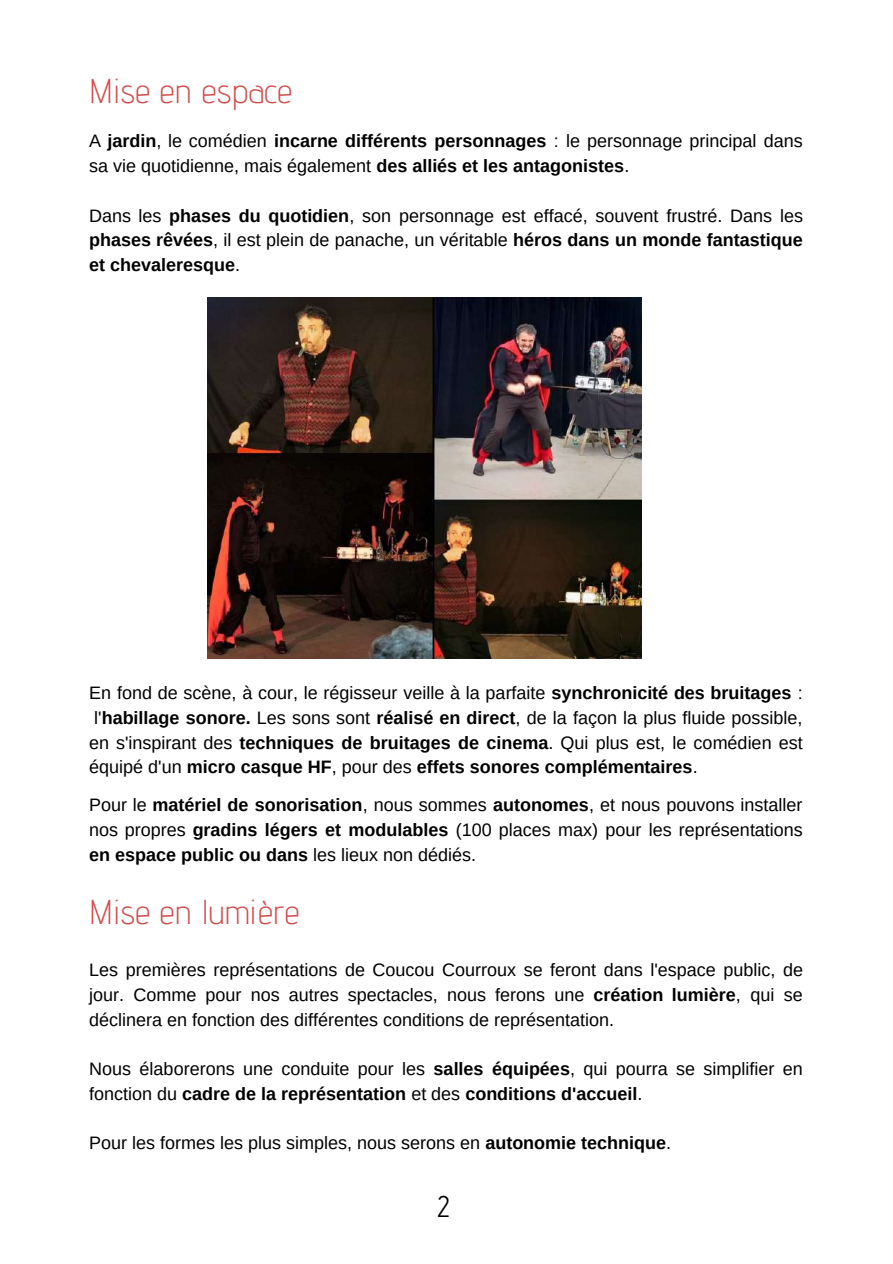
<style>
.page{position:relative;width:893px;height:1264px;background:#fff}
.page>*{position:absolute;margin:0;border:0;box-sizing:border-box;transform-origin:0 0}
.t1{font:300 34.5px "Advent Pro";color:#d14c4c}
.t2{font:30px "Advent Pro";color:#000}
.t3{font:18px/24.8px "Arimo";color:#000;text-align:justify}
.s1{font-weight:700}
</style>
<div class="page">
<img style="left:207px;top:297px;width:434px;height:361px">
<h1 class="t1" style="left:89px;top:70px;width:205px">Mise en espace</h1>
<p class="t3" style="left:89px;top:129px;width:715px">A <span class="s1">jardin</span>, le comédien <span class="s1">incarne différents personnages</span> : le personnage principal dans sa vie quotidienne, mais également <span class="s1">des alliés et les antagonistes</span>.</p>
<p class="t3" style="left:89px;top:203px;width:715px">Dans les <span class="s1">phases du quotidien</span>, son personnage est effacé, souvent frustré. Dans les <span class="s1">phases rêvées</span>, il est plein de panache, un véritable <span class="s1">héros dans un monde fantastique et chevaleresque</span>.</p>
<p class="t3" style="left:89px;top:680px;width:715px">En fond de scène, à cour, le régisseur veille à la parfaite <span class="s1">synchronicité des bruitages</span> : l'<span class="s1">habillage sonore.</span> Les sons sont <span class="s1">réalisé en direct</span>, de la façon la plus fluide possible, en s'inspirant des <span class="s1">techniques de bruitages de cinema</span>. Qui plus est, le comédien est équipé d'un <span class="s1">micro casque HF</span>, pour des <span class="s1">effets sonores complémentaires</span>.</p>
<p class="t3" style="left:89px;top:792px;width:715px">Pour le <span class="s1">matériel de sonorisation</span>, nous sommes <span class="s1">autonomes</span>, et nous pouvons installer nos propres <span class="s1">gradins légers et modulables</span> (100 places max) pour les représentations <span class="s1">en espace public ou dans</span> les lieux non dédiés.</p>
<h1 class="t1" style="left:89px;top:890px;width:212px">Mise en lumière</h1>
<p class="t3" style="left:89px;top:957px;width:715px">Les premières représentations de Coucou Courroux se feront dans l'espace public, de jour. Comme pour nos autres spectacles, nous ferons une <span class="s1">création lumière</span>, qui se déclinera en fonction des différentes conditions de représentation.</p>
<p class="t3" style="left:89px;top:1056px;width:715px">Nous élaborerons une conduite pour les <span class="s1">salles équipées</span>, qui pourra se simplifier en fonction du <span class="s1">cadre de la représentation</span> et des <span class="s1">conditions d'accueil</span>.</p>
<p class="t3" style="left:89px;top:1130px;width:583px">Pour les formes les plus simples, nous serons en <span class="s1">autonomie technique</span>.</p>
<h2 class="t2" style="left:437px;top:1187px;width:13px">2</h2>
</div>
